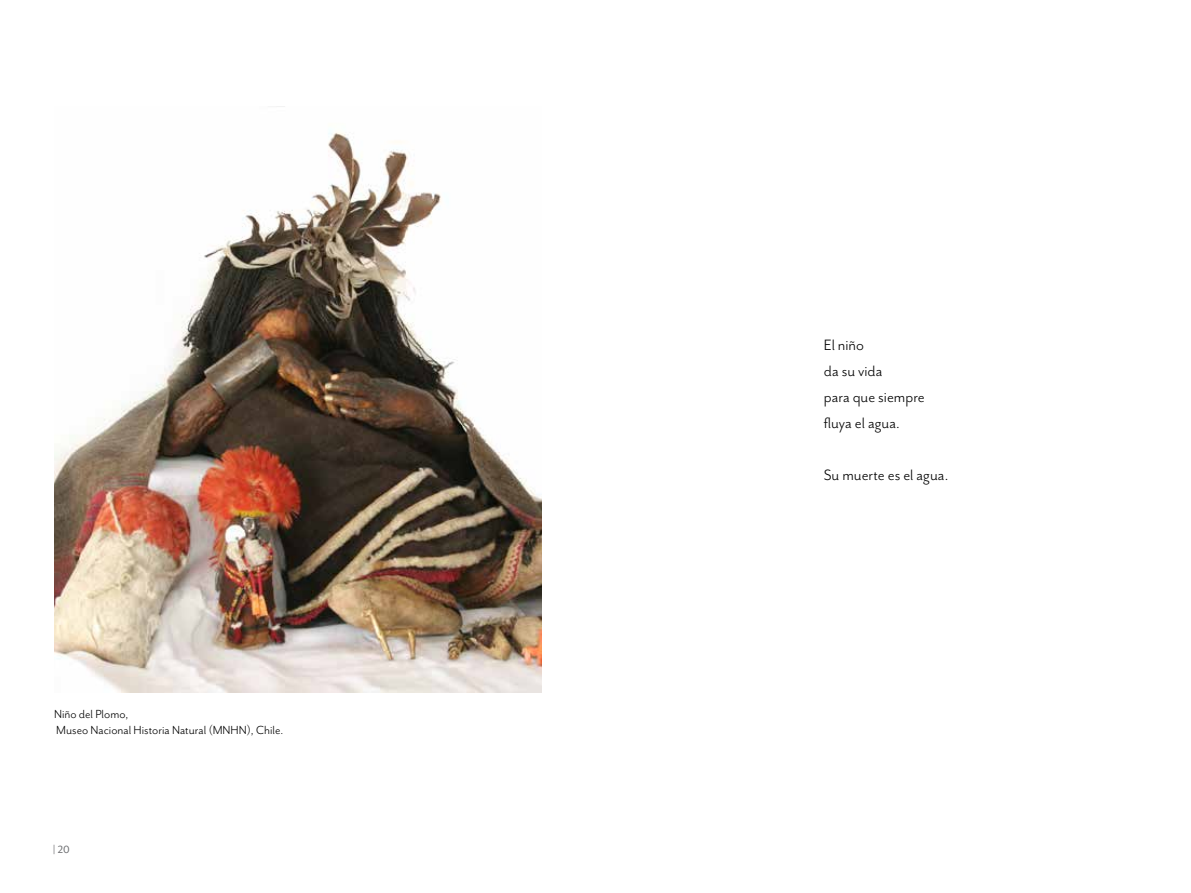
<style>
.page{position:relative;width:1191px;height:893px;background:#fff}
.page>*{position:absolute;margin:0;border:0;box-sizing:border-box;transform-origin:0 0}
.t1{font:17.25px/25.8px "Mr Eaves San OT";color:#000}
.t2{font:13.5px/16.5px "Mr Eaves San OT";color:#000}
.t3{font:12px "Mr Eaves Mod OT";color:#6d6e71}
</style>
<div class="page">
<img style="left:54px;top:106px;width:487px;height:586px">
<p class="t2" style="left:54px;top:706px;width:231px">Niño del Plomo,<br>Museo Nacional Historia Natural (MNHN), Chile.</p>
<p class="t3" style="left:53px;top:843px;width:18px">| 20</p>
<p class="t1" style="left:823px;top:333px;width:102px">El niño<br>da su vida<br>para que siempre fluya el agua.</p>
<p class="t1" style="left:823px;top:462px;width:126px">Su muerte es el agua.</p>
</div>
